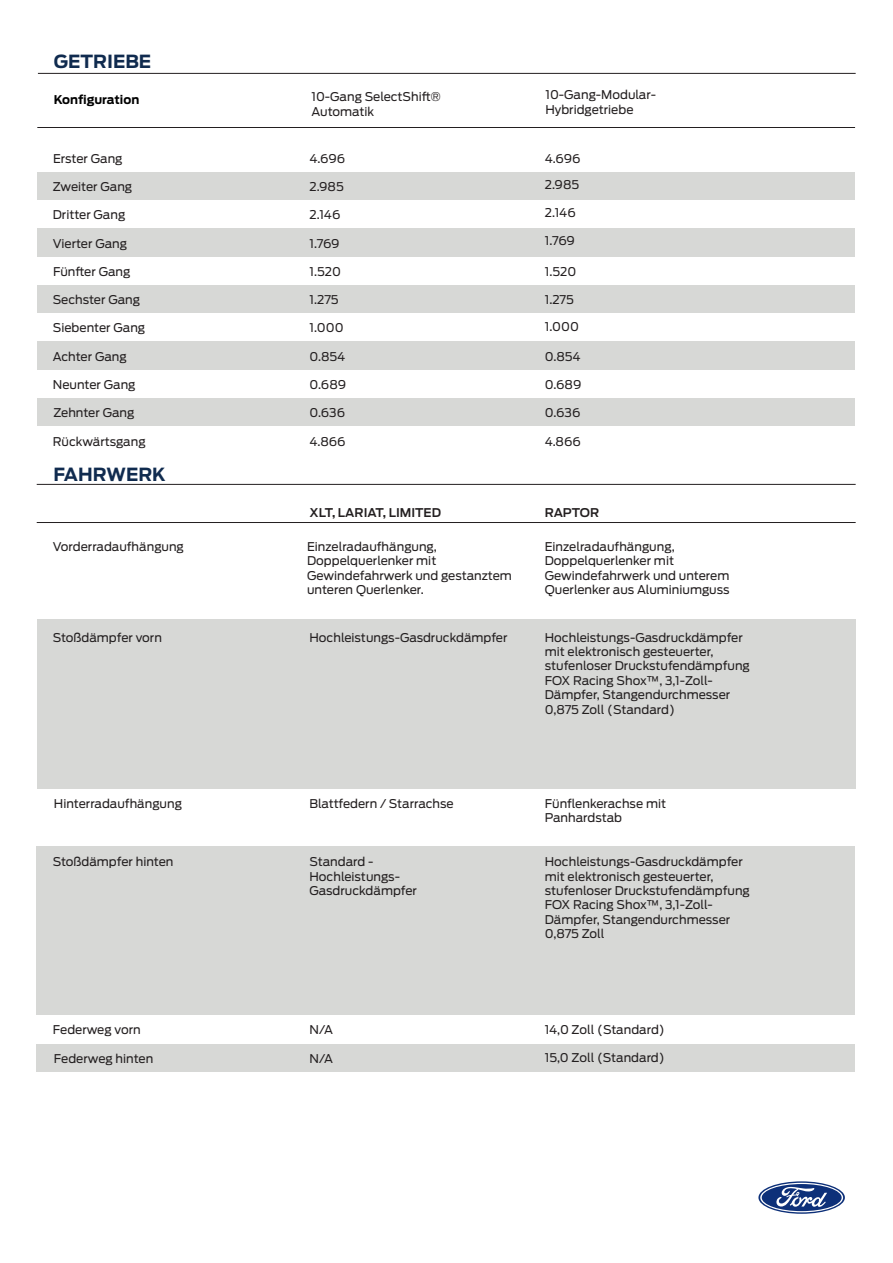
<style>
.page{position:relative;width:893px;height:1263px;background:#fff}
.page>*{position:absolute;margin:0;border:0;box-sizing:border-box;transform-origin:0 0}
.t1{font:700 18px "Ford Antenna";color:#102b4f}
.t2{font:12px/14.4px "Ford Antenna";color:#231f20}
.t3{font:600 12px "Ford Antenna";color:#231f20}
.t4{font:700 12px "Ford Antenna";color:#000001}
</style>
<div class="page">
<div style="left:37px;top:1044px;width:818px;height:28px;background:#d7d8d6"></div>
<div style="left:37px;top:846px;width:818px;height:169px;background:#d7d8d6"></div>
<hr style="left:38px;top:73px;width:818px;height:1px;background:#231f20">
<hr style="left:37px;top:127px;width:818px;height:1px;background:#231f20">
<div style="left:37px;top:172px;width:818px;height:28px;background:#d7d8d6"></div>
<div style="left:37px;top:229px;width:818px;height:28px;background:#d7d8d6"></div>
<div style="left:37px;top:285px;width:818px;height:28px;background:#d7d8d6"></div>
<div style="left:37px;top:342px;width:818px;height:28px;background:#d7d8d6"></div>
<div style="left:37px;top:398px;width:818px;height:29px;background:#d7d8d6"></div>
<hr style="left:37px;top:484px;width:819px;height:1px;background:#231f20">
<hr style="left:37px;top:522px;width:819px;height:1px;background:#231f20">
<div style="left:37px;top:620px;width:819px;height:169px;background:#d7d8d6"></div>
<svg style="left:758px;top:1181px;width:87px;height:33px"></svg>
<svg style="left:760px;top:1183px;width:83px;height:29px"></svg>
<p class="t1" style="left:54px;top:46px;width:99px">GETRIEBE</p>
<p class="t4" style="left:54px;top:89px;width:87px">Konfiguration</p>
<p class="t2" style="left:311px;top:88px;width:131px">10-Gang SelectShift®<br>Automatik</p>
<p class="t2" style="left:545px;top:86px;width:112px">10-Gang-Modular-<br>Hybridgetriebe</p>
<p class="t2" style="left:53px;top:150px;width:71px">Erster Gang</p>
<p class="t2" style="left:309px;top:150px;width:37px">4.696</p>
<p class="t2" style="left:53px;top:178px;width:81px">Zweiter Gang</p>
<p class="t2" style="left:309px;top:178px;width:36px">2.985</p>
<p class="t2" style="left:53px;top:206px;width:74px">Dritter Gang</p>
<p class="t2" style="left:309px;top:206px;width:32px">2.146</p>
<p class="t2" style="left:53px;top:235px;width:76px">Vierter Gang</p>
<p class="t2" style="left:309px;top:235px;width:32px">1.769</p>
<p class="t2" style="left:53px;top:263px;width:79px">Fünfter Gang</p>
<p class="t2" style="left:53px;top:291px;width:89px">Sechster Gang</p>
<p class="t2" style="left:53px;top:319px;width:94px">Siebenter Gang</p>
<p class="t2" style="left:53px;top:348px;width:76px">Achter Gang</p>
<p class="t2" style="left:53px;top:376px;width:84px">Neunter Gang</p>
<p class="t2" style="left:53px;top:404px;width:83px">Zehnter Gang</p>
<p class="t2" style="left:53px;top:433px;width:94px">Rückwärtsgang</p>
<p class="t2" style="left:309px;top:263px;width:33px">1.520</p>
<p class="t2" style="left:309px;top:291px;width:31px">1.275</p>
<p class="t2" style="left:309px;top:319px;width:36px">1.000</p>
<p class="t2" style="left:309px;top:348px;width:37px">0.854</p>
<p class="t2" style="left:309px;top:376px;width:38px">0.689</p>
<p class="t2" style="left:309px;top:404px;width:37px">0.636</p>
<p class="t2" style="left:309px;top:433px;width:38px">4.866</p>
<p class="t1" style="left:53px;top:458px;width:114px">FAHRWERK</p>
<p class="t2" style="left:545px;top:150px;width:37px">4.696</p>
<p class="t2" style="left:545px;top:176px;width:36px">2.985</p>
<p class="t2" style="left:545px;top:204px;width:32px">2.146</p>
<p class="t2" style="left:545px;top:232px;width:32px">1.769</p>
<p class="t2" style="left:545px;top:263px;width:33px">1.520</p>
<p class="t2" style="left:545px;top:291px;width:31px">1.275</p>
<p class="t2" style="left:545px;top:318px;width:36px">1.000</p>
<p class="t2" style="left:545px;top:348px;width:37px">0.854</p>
<p class="t2" style="left:545px;top:376px;width:38px">0.689</p>
<p class="t2" style="left:545px;top:404px;width:37px">0.636</p>
<p class="t2" style="left:545px;top:433px;width:38px">4.866</p>
<p class="t3" style="left:309px;top:502px;width:133px">XLT, LARIAT, LIMITED</p>
<p class="t3" style="left:545px;top:502px;width:56px">RAPTOR</p>
<p class="t2" style="left:53px;top:538px;width:133px">Vorderradaufhängung</p>
<p class="t2" style="left:307px;top:538px;width:206px">Einzelradaufhängung,<br>Doppelquerlenker mit<br>Gewindefahrwerk und gestanztem unteren Querlenker.</p>
<p class="t2" style="left:545px;top:538px;width:186px">Einzelradaufhängung,<br>Doppelquerlenker mit<br>Gewindefahrwerk und unterem<br>Querlenker aus Aluminiumguss</p>
<p class="t2" style="left:53px;top:629px;width:111px">Stoßdämpfer vorn</p>
<p class="t2" style="left:309px;top:629px;width:200px">Hochleistungs-Gasdruckdämpfer</p>
<p class="t2" style="left:545px;top:629px;width:207px">Hochleistungs-Gasdruckdämpfer mit elektronisch gesteuerter, stufenloser Druckstufendämpfung<br>FOX Racing Shox™, 3,1-Zoll-<br>Dämpfer, Stangendurchmesser<br>0,875 Zoll (Standard)</p>
<p class="t2" style="left:54px;top:795px;width:130px">Hinterradaufhängung</p>
<p class="t2" style="left:309px;top:795px;width:146px">Blattfedern / Starrachse</p>
<p class="t2" style="left:545px;top:795px;width:123px">Fünflenkerachse mit<br>Panhardstab</p>
<p class="t2" style="left:53px;top:853px;width:122px">Stoßdämpfer hinten</p>
<p class="t2" style="left:309px;top:853px;width:109px">Standard -<br>Hochleistungs-<br>Gasdruckdämpfer</p>
<p class="t2" style="left:545px;top:853px;width:207px">Hochleistungs-Gasdruckdämpfer mit elektronisch gesteuerter, stufenloser Druckstufendämpfung<br>FOX Racing Shox™, 3,1-Zoll-<br>Dämpfer, Stangendurchmesser<br>0,875 Zoll</p>
<p class="t2" style="left:53px;top:1021px;width:89px">Federweg vorn</p>
<p class="t2" style="left:54px;top:1050px;width:101px">Federweg hinten</p>
<p class="t2" style="left:309px;top:1021px;width:25px">N/A</p>
<p class="t2" style="left:309px;top:1050px;width:25px">N/A</p>
<p class="t2" style="left:545px;top:1021px;width:121px">14,0 Zoll (Standard)</p>
<p class="t2" style="left:545px;top:1049px;width:121px">15,0 Zoll (Standard)</p>
</div>
